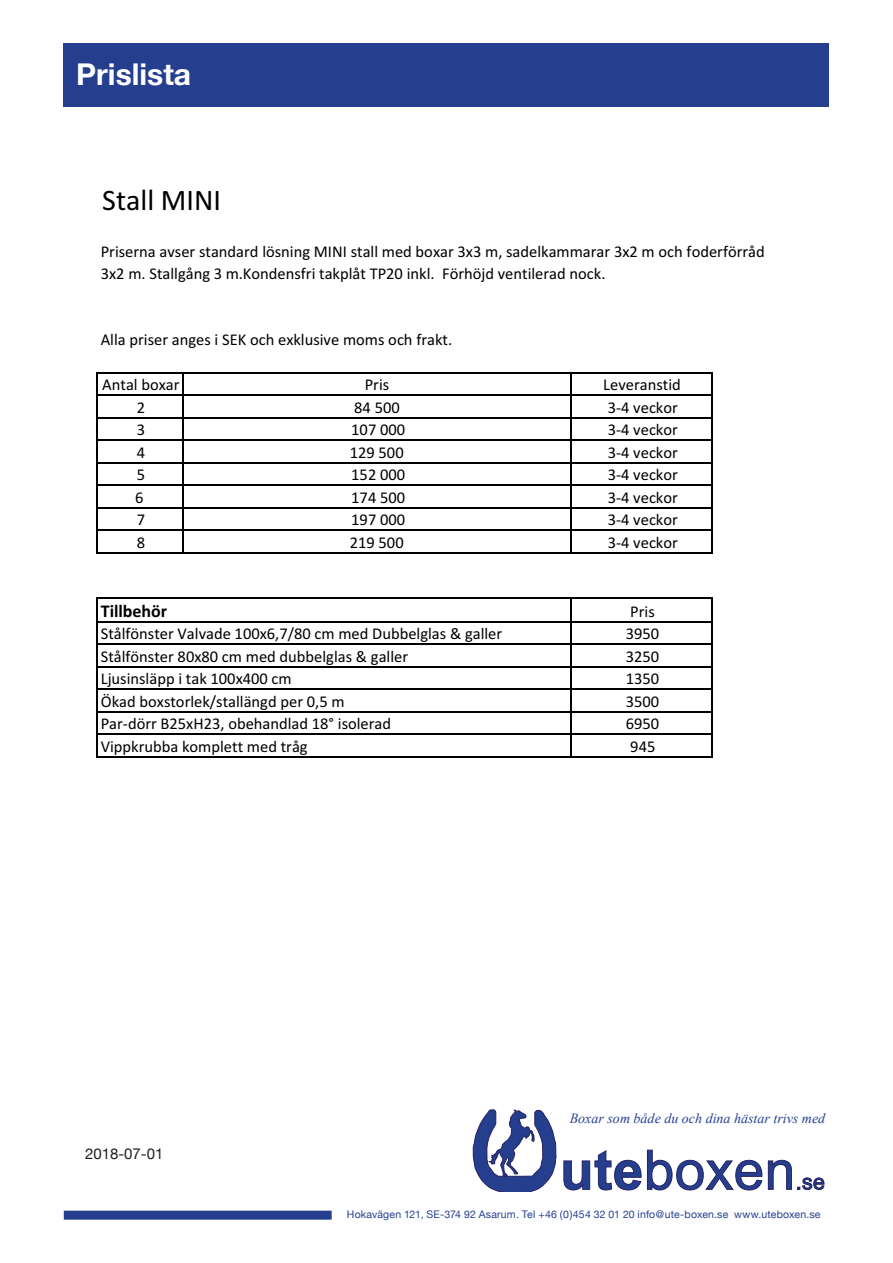
<style>
.page{position:relative;width:893px;height:1263px;background:#fff}
.page>*{position:absolute;margin:0;border:0;box-sizing:border-box;transform-origin:0 0}
.t1{font:700 30px "Helvetica Neue";color:#fff}
.t2{font:30px "Calibri";color:#000}
.t3{font:700 18px "Calibri";color:#000}
.t4{font:16.5px/22.5px "Calibri";color:#000}
.t5{font:15px "Helvetica Neue";color:#231f20}
.t6{font:italic 14.1px "Times New Roman";color:#253f8e}
.t7{font:10.5px "Helvetica Neue";letter-spacing:.015em;color:#253f8e}
</style>
<div class="page">
<div style="left:64px;top:1211px;width:268px;height:9px;background:#253f8e"></div>
<svg style="left:563px;top:1150px;width:199px;height:40px"></svg>
<svg style="left:768px;top:1160px;width:56px;height:30px"></svg>
<svg style="left:473px;top:1109px;width:84px;height:82px"></svg>
<div style="left:64px;top:43px;width:765px;height:64px;background:#253f8e"></div>
<hr style="left:96px;top:372px;width:2px;height:182px;background:#000">
<hr style="left:570px;top:374px;width:2px;height:180px;background:#000">
<hr style="left:711px;top:374px;width:2px;height:180px;background:#000">
<hr style="left:96px;top:597px;width:2px;height:161px;background:#000">
<hr style="left:182px;top:374px;width:1px;height:180px;background:#000">
<hr style="left:570px;top:598px;width:2px;height:160px;background:#000">
<hr style="left:711px;top:598px;width:2px;height:160px;background:#000">
<hr style="left:98px;top:372px;width:615px;height:2px;background:#000">
<hr style="left:98px;top:394px;width:615px;height:2px;background:#000">
<hr style="left:98px;top:417px;width:615px;height:1px;background:#000">
<hr style="left:98px;top:440px;width:615px;height:1px;background:#000">
<hr style="left:98px;top:462px;width:615px;height:2px;background:#000">
<hr style="left:98px;top:484px;width:615px;height:2px;background:#000">
<hr style="left:98px;top:507px;width:615px;height:2px;background:#000">
<hr style="left:98px;top:530px;width:615px;height:1px;background:#000">
<hr style="left:98px;top:552px;width:615px;height:2px;background:#000">
<hr style="left:98px;top:597px;width:615px;height:1px;background:#000">
<hr style="left:98px;top:621px;width:615px;height:1px;background:#000">
<hr style="left:98px;top:644px;width:615px;height:1px;background:#000">
<hr style="left:98px;top:666px;width:615px;height:2px;background:#000">
<hr style="left:98px;top:688px;width:615px;height:2px;background:#000">
<hr style="left:98px;top:711px;width:615px;height:2px;background:#000">
<hr style="left:98px;top:734px;width:615px;height:1px;background:#000">
<hr style="left:98px;top:756px;width:615px;height:2px;background:#000">
<h1 class="t1" style="left:76px;top:51px;width:116px">Prislista</h1>
<h1 class="t2" style="left:102px;top:179px;width:120px">Stall MINI</h1>
<p class="t4" style="left:101px;top:239px;width:665px">Priserna avser standard lösning MINI stall med boxar 3x3 m, sadelkammarar 3x2 m och foderförråd<br>3x2 m. Stallgång 3 m.Kondensfri takplåt TP20 inkl. Förhöjd ventilerad nock.</p>
<p class="t4" style="left:101px;top:328px;width:353px">Alla priser anges i SEK och exklusive moms och frakt.</p>
<p class="t4" style="left:102px;top:373px;width:79px">Antal boxar</p>
<p class="t4" style="left:603px;top:373px;width:79px">Leveranstid</p>
<p class="t4" style="left:137px;top:395px;width:10px">2</p>
<p class="t4" style="left:608px;top:395px;width:72px">3-4 veckor</p>
<p class="t4" style="left:137px;top:418px;width:10px">3</p>
<p class="t4" style="left:608px;top:418px;width:72px">3-4 veckor</p>
<p class="t4" style="left:137px;top:440px;width:10px">4</p>
<p class="t4" style="left:608px;top:440px;width:72px">3-4 veckor</p>
<p class="t4" style="left:137px;top:463px;width:10px">5</p>
<p class="t4" style="left:608px;top:463px;width:72px">3-4 veckor</p>
<p class="t4" style="left:135px;top:485px;width:10px">6</p>
<p class="t4" style="left:608px;top:485px;width:72px">3-4 veckor</p>
<p class="t4" style="left:137px;top:508px;width:10px">7</p>
<p class="t4" style="left:608px;top:508px;width:72px">3-4 veckor</p>
<p class="t4" style="left:137px;top:530px;width:10px">8</p>
<p class="t4" style="left:608px;top:530px;width:72px">3-4 veckor</p>
<p class="t4" style="left:350px;top:373px;width:57px;text-align:center">Pris<br>84 500<br>107 000<br>129 500</p>
<p class="t4" style="left:351px;top:463px;width:55px;text-align:justify">152 000<br>174 500<br>197 000</p>
<p class="t4" style="left:350px;top:530px;width:55px">219 500</p>
<p class="t3" style="left:101px;top:598px;width:68px">Tillbehör</p>
<p class="t4" style="left:101px;top:622px;width:403px">Stålfönster Valvade 100x6,7/80 cm med Dubbelglas &amp; galler</p>
<p class="t4" style="left:101px;top:644px;width:309px">Stålfönster 80x80 cm med dubbelglas &amp; galler</p>
<p class="t4" style="left:101px;top:689px;width:245px">Ökad boxstorlek/stallängd per 0,5 m</p>
<p class="t4" style="left:101px;top:667px;width:193px">Ljusinsläpp i tak 100x400 cm</p>
<p class="t4" style="left:101px;top:712px;width:292px">Par-dörr B25xH23, obehandlad 18° isolerad<br>Vippkrubba komplett med tråg</p>
<p class="t4" style="left:626px;top:599px;width:35px">Pris<br>3950<br>3250<br>1350<br>3500<br>6950<br>945</p>
<p class="t5" style="left:85px;top:1143px;width:80px">2018-07-01</p>
<p class="t6" style="left:570px;top:1108px;width:257px">Boxar som både du och dina hästar trivs med</p>
<p class="t7" style="left:347px;top:1207px;width:475px">Hokavägen 121, SE-374 92 Asarum. Tel +46 (0)454 32 01 20 info@ute-boxen.se www.uteboxen.se</p>
</div>
